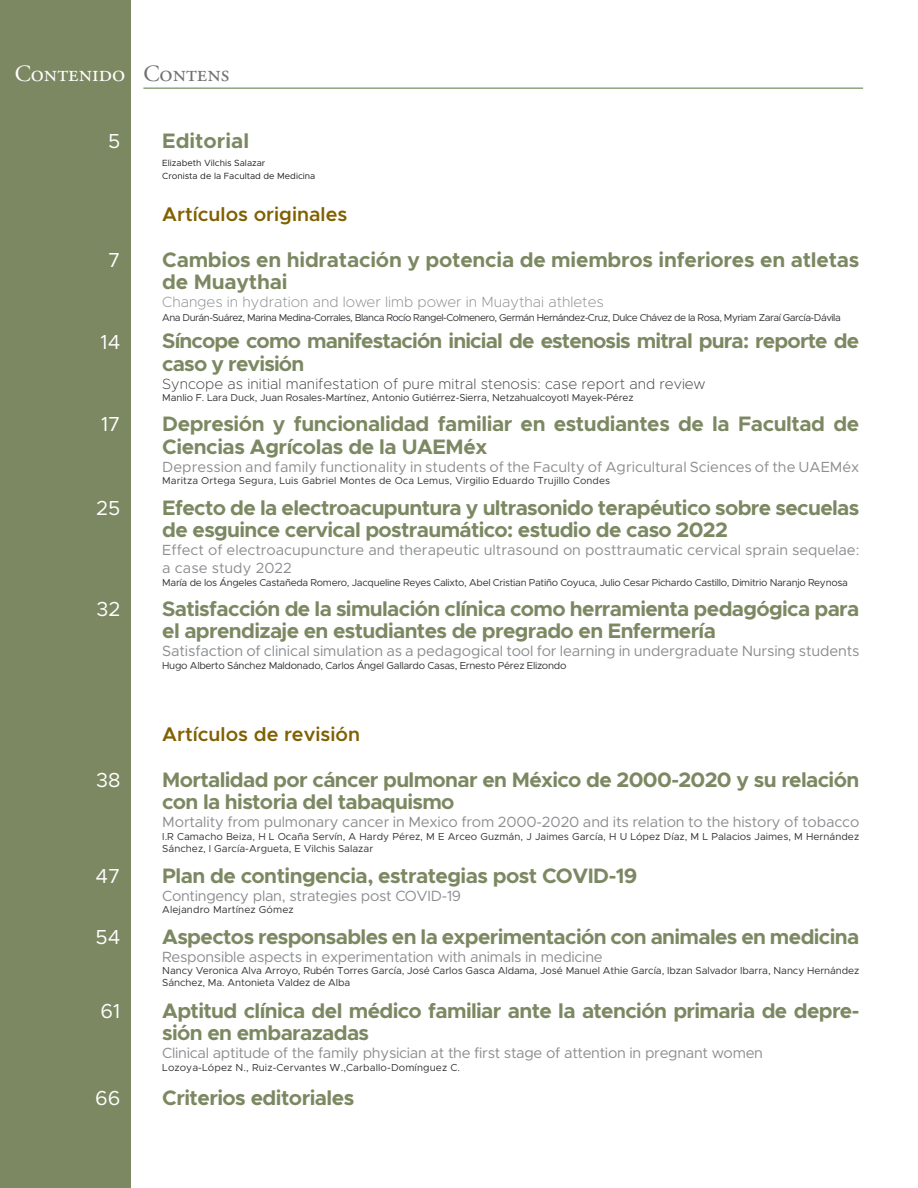
<style>
.page{position:relative;width:918px;height:1188px;background:#fff}
.page>*{position:absolute;margin:0;border:0;box-sizing:border-box;transform-origin:0 0}
.Subtitulos{font:23.25px "Adobe Garamond Pro";color:#fff}
.Subtitulos-2{font:23.25px "Adobe Garamond Pro";color:#707070}
.Indice_verde{font:700 21px/22.5px "Metropolis";letter-spacing:-.03em;color:#7c8862}
.Indice_verde-2{font:700 21px/22.5px "Metropolis";letter-spacing:-.01em;color:#7c8862}
.Indice_verde-3{font:700 21px "Metropolis";color:#7c8862}
.Normal__Web{font:20.4px "Metropolis";color:#fff}
.t1{font:600 19.8px "Metropolis";color:#806000}
.Indice_inglés{font:14.85px "Metropolis";letter-spacing:-.02em;color:#8b8d90}
.Indice_inglés-2{font:200 14.85px "Metropolis";color:#444440}
.Indice_inglés-3{font:200 14.85px "Metropolis";color:#8b8d90}
.Indice_inglés-4{font:14.7px/18px "Metropolis";color:#8b8d90}
.Indice_verde-4{font:14.7px "Metropolis";color:#8b8d90}
.Indice_autores{font:10.2px/12.5px "Metropolis";letter-spacing:-.01em;color:#333}
.Indice_autores-2{font:10.2px "Metropolis";letter-spacing:.01em;color:#333}
.Indice_autores-3{font:10.2px "Metropolis";letter-spacing:-.03em;color:#333}
.Indice_inglés-5{font:10.05px "Metropolis";letter-spacing:-.05em;color:#333}
.Indice_autores-4{font:10.05px "Metropolis";letter-spacing:-.03em;color:#333}
.Indice_autores-5{font:10.05px "Metropolis";letter-spacing:-.01em;color:#333}
.Indice_autores-6{font:10.05px "Metropolis";letter-spacing:.01em;color:#333}
.Indice_autores-7{font:9px "Metropolis";color:#231f20}
</style>
<div class="page">
<div style="left:0;top:0;width:131px;height:1188px;background:#7c8862"></div>
<hr style="left:143px;top:88px;width:720px;height:1px;background:#517842">
<p class="Subtitulos" style="left:15px;top:59px;width:112px">Contenido</p>
<p class="Subtitulos-2" style="left:143px;top:59px;width:88px">Contens</p>
<p class="Normal__Web" style="left:108px;top:128px;width:14px">5</p>
<p class="Indice_verde-3" style="left:162px;top:127px;width:88px">Editorial</p>
<p class="Indice_autores-7" style="left:162px;top:157px;width:105px">Elizabeth Vilchis Salazar</p>
<p class="Indice_autores-7" style="left:162px;top:171px;width:155px">Cronista de la Facultad de Medicina</p>
<p class="t1" style="left:162px;top:201px;width:187px">Artículos originales</p>
<p class="Normal__Web" style="left:108px;top:247px;width:14px">7</p>
<p class="Indice_verde-2" style="left:162px;top:248px;width:699px">Cambios en hidratación y potencia de miembros inferiores en atletas de Muaythai</p>
<p class="Indice_inglés-3" style="left:162px;top:293px;width:443px">Changes in hydration and lower limb power in Muaythai athletes</p>
<p class="Indice_inglés-5" style="left:162px;top:311px;width:680px">Ana Durán-Suárez, Marina Medina-Corrales, Blanca Rocío Rangel-Colmenero, Germán Hernández-Cruz, Dulce Chávez de la Rosa, Myriam Zaraí García-Dávila</p>
<p class="Normal__Web" style="left:101px;top:329px;width:21px">14</p>
<p class="Indice_verde" style="left:162px;top:330px;width:699px">Síncope como manifestación inicial de estenosis mitral pura: reporte de caso y revisión</p>
<p class="Indice_inglés-2" style="left:162px;top:375px;width:545px">Syncope as initial manifestation of pure mitral stenosis: case report and review</p>
<p class="Indice_autores-5" style="left:162px;top:392px;width:473px">Manlio F. Lara Duck, Juan Rosales-Martínez, Antonio Gutiérrez-Sierra, Netzahualcoyotl Mayek-Pérez</p>
<p class="Normal__Web" style="left:101px;top:412px;width:21px">17</p>
<p class="Indice_verde" style="left:162px;top:413px;width:699px">Depresión y funcionalidad familiar en estudiantes de la Facultad de<br>Ciencias Agrícolas de la UAEMéx</p>
<p class="Indice_verde-4" style="left:162px;top:458px;width:699px">Depression and family functionality in students of the Faculty of Agricultural Sciences of the UAEMéx</p>
<p class="Indice_autores-6" style="left:162px;top:474px;width:449px">Maritza Ortega Segura, Luis Gabriel Montes de Oca Lemus, Virgilio Eduardo Trujillo Condes</p>
<p class="Normal__Web" style="left:96px;top:495px;width:26px">25</p>
<p class="Indice_verde" style="left:162px;top:496px;width:699px">Efecto de la electroacupuntura y ultrasonido terapéutico sobre secuelas de esguince cervical postraumático: estudio de caso 2022</p>
<p class="Indice_inglés-4" style="left:162px;top:541px;width:699px">Effect of electroacupuncture and therapeutic ultrasound on posttraumatic cervical sprain sequelae: a case study 2022</p>
<p class="Indice_autores-4" style="left:162px;top:576px;width:687px">María de los Ángeles Castañeda Romero, Jacqueline Reyes Calixto, Abel Cristian Patiño Coyuca, Julio Cesar Pichardo Castillo, Dimitrio Naranjo Reynosa</p>
<p class="Normal__Web" style="left:97px;top:596px;width:25px">32</p>
<p class="Indice_verde" style="left:162px;top:597px;width:699px">Satisfacción de la simulación clínica como herramienta pedagógica para el aprendizaje en estudiantes de pregrado en Enfermería</p>
<p class="Indice_inglés" style="left:162px;top:642px;width:699px">Satisfaction of clinical simulation as a pedagogical tool for learning in undergraduate Nursing students</p>
<p class="Indice_autores-3" style="left:162px;top:659px;width:406px">Hugo Alberto Sánchez Maldonado, Carlos Ángel Gallardo Casas, Ernesto Pérez Elizondo</p>
<p class="t1" style="left:162px;top:722px;width:199px">Artículos de revisión</p>
<p class="Normal__Web" style="left:96px;top:767px;width:26px">38</p>
<p class="Indice_verde" style="left:162px;top:768px;width:699px">Mortalidad por cáncer pulmonar en México de 2000-2020 y su relación con la historia del tabaquismo</p>
<p class="Indice_inglés" style="left:162px;top:813px;width:699px">Mortality from pulmonary cancer in Mexico from 2000-2020 and its relation to the history of tobacco</p>
<p class="Indice_autores" style="left:162px;top:830px;width:699px">I.R Camacho Beiza, H L Ocaña Servín, A Hardy Pérez, M E Arceo Guzmán, J Jaimes García, H U López Díaz, M L Palacios Jaimes, M Hernández<br>Sánchez, I García-Argueta, E Vilchis Salazar</p>
<p class="Normal__Web" style="left:96px;top:863px;width:26px">47</p>
<p class="Indice_verde" style="left:162px;top:864px;width:477px">Plan de contingencia, estrategias post COVID-19</p>
<p class="Indice_inglés" style="left:162px;top:887px;width:300px">Contingency plan, strategies post COVID-19</p>
<p class="Indice_autores-2" style="left:162px;top:904px;width:133px">Alejandro Martínez Gómez</p>
<p class="Normal__Web" style="left:96px;top:924px;width:26px">54</p>
<p class="Indice_verde" style="left:162px;top:925px;width:699px">Aspectos responsables en la experimentación con animales en medicina</p>
<p class="Indice_inglés" style="left:162px;top:947px;width:442px">Responsible aspects in experimentation with animals in medicine</p>
<p class="Indice_autores" style="left:162px;top:964px;width:699px">Nancy Veronica Alva Arroyo, Rubén Torres García, José Carlos Gasca Aldama, José Manuel Athie García, Ibzan Salvador Ibarra, Nancy Hernández<br>Sánchez, Ma. Antonieta Valdez de Alba</p>
<p class="Normal__Web" style="left:101px;top:998px;width:21px">61</p>
<p class="Indice_verde" style="left:162px;top:999px;width:699px">Aptitud clínica del médico familiar ante la atención primaria de depre&shy;sión en embarazadas</p>
<p class="Indice_inglés" style="left:162px;top:1044px;width:602px">Clinical aptitude of the family physician at the first stage of attention in pregnant women</p>
<p class="Indice_autores-2" style="left:162px;top:1061px;width:299px">Lozoya-López N., Ruiz-Cervantes W.,Carballo-Domínguez C.</p>
<p class="Normal__Web" style="left:95px;top:1086px;width:27px">66</p>
<p class="Indice_verde" style="left:162px;top:1087px;width:194px">Criterios editoriales</p>
</div>
